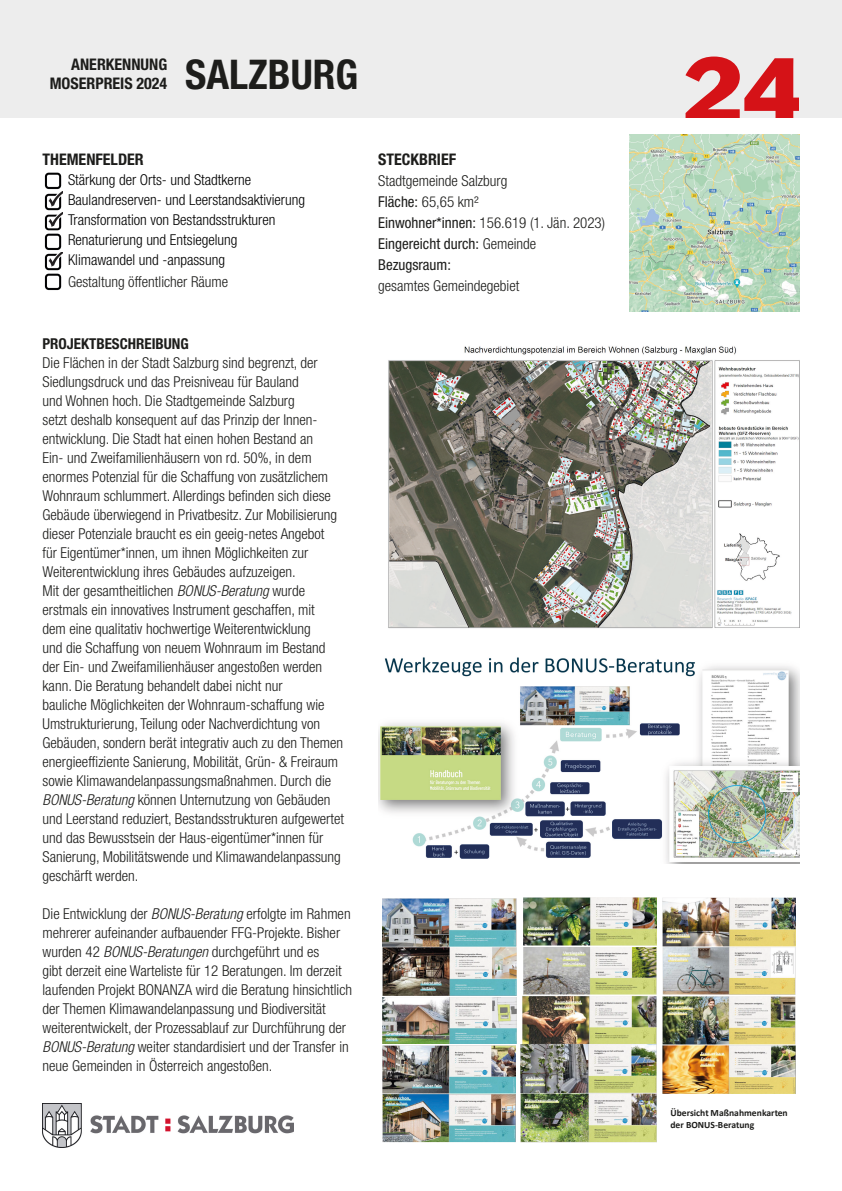
<style>
.page{position:relative;width:842px;height:1191px;background:#fff}
.page>*{position:absolute;margin:0;border:0;box-sizing:border-box;transform-origin:0 0}
.Number{font:800 95px "Franklin Gothic ATF";color:#d51217}
.t1{font:700 condensed 41px "Helvetica Neue LT Std";color:#1d1d1b}
.t2{font:700 condensed 16px "Helvetica Neue LT Std";color:#1d1d1b}
.t3{font:300 condensed 15px/19px "Helvetica Neue LT Std";color:#1d1d1b}
.t4{font:300 condensed 15px "Helvetica Neue LT Std";color:#000}
.t5{font:condensed 15px "Helvetica Neue LT Std";color:#1d1d1b}
.t6{font:700 condensed 15px "Helvetica Neue LT Std";color:#1d1d1b}
.t7{font:700 9.6px/11.5px "Calibri";color:#1d1d1b}
.s1{font-style:italic}
.s2{font-weight:400}
.s3{font-weight:300}
</style>
<div class="page">
<div style="left:0;top:0;width:842px;height:118px;background:#ededed"></div>
<img style="left:388px;top:346px;width:411px;height:283px">
<img style="left:378px;top:657px;width:421px;height:206px">
<img style="left:44px;top:172px;width:18px;height:119px">
<img style="left:524px;top:897px;width:133px;height:48px">
<img style="left:523px;top:947px;width:134px;height:96px">
<img style="left:521px;top:1045px;width:136px;height:97px">
<img style="left:662px;top:898px;width:134px;height:96px">
<img style="left:382px;top:898px;width:134px;height:48px">
<img style="left:382px;top:948px;width:134px;height:47px">
<img style="left:382px;top:997px;width:134px;height:46px">
<img style="left:382px;top:1045px;width:134px;height:97px">
<img style="left:662px;top:996px;width:134px;height:97px">
<img style="left:43px;top:1103px;width:250px;height:44px">
<img style="left:630px;top:135px;width:169px;height:177px">
<p class="t2" style="left:71px;top:55px;width:98px">ANERKENNUNG</p>
<p class="t2" style="left:50px;top:74px;width:119px">MOSERPREIS 2024</p>
<p class="t1" style="left:185px;top:49px;width:175px">SALZBURG</p>
<p class="t2" style="left:43px;top:149px;width:103px">THEMENFELDER</p>
<p class="t4" style="left:68px;top:171px;width:185px">Stärkung der Orts- und Stadtkerne</p>
<p class="t4" style="left:68px;top:191px;width:239px">Baulandreserven- und Leerstandsaktivierung</p>
<p class="t4" style="left:68px;top:211px;width:209px">Transformation von Bestandsstrukturen</p>
<p class="t4" style="left:68px;top:231px;width:171px">Renaturierung und Entsiegelung</p>
<p class="t4" style="left:68px;top:251px;width:159px">Klimawandel und -anpassung</p>
<p class="t3" style="left:68px;top:272px;width:162px">Gestaltung öffentlicher Räume</p>
<p class="t6" style="left:43px;top:334px;width:148px">PROJEKTBESCHREIBUNG</p>
<p class="t3" style="left:43px;top:353px;width:296px">Die Flächen in der Stadt Salzburg sind begrenzt, der Siedlungsdruck und das Preisniveau für Bauland<br>und Wohnen hoch. Die Stadtgemeinde Salzburg<br>setzt deshalb konsequent auf das Prinzip der Innen&shy;entwicklung. Die Stadt hat einen hohen Bestand an Ein- und Zweifamilienhäusern von rd. 50%, in dem enormes Potenzial für die Schaffung von zusätzlichem Wohnraum schlummert. Allerdings befinden sich diese Gebäude überwiegend in Privatbesitz. Zur Mobilisierung dieser Potenziale braucht es ein geeig-netes Angebot für Eigentümer*innen, um ihnen Möglichkeiten zur Weiterentwicklung ihres Gebäudes aufzuzeigen.</p>
<p class="t3" style="left:43px;top:581px;width:303px">Mit der gesamtheitlichen <span class="s1">BONUS-Beratung</span> wurde erstmals ein innovatives Instrument geschaffen, mit<br>dem eine qualitativ hochwertige Weiterentwicklung<br>und die Schaffung von neuem Wohnraum im Bestand der Ein- und Zweifamilienhäuser angestoßen werden kann. Die Beratung behandelt dabei nicht nur<br>bauliche Möglichkeiten der Wohnraum-schaffung wie Umstrukturierung, Teilung oder Nachverdichtung von Gebäuden, sondern berät integrativ auch zu den Themen energieeffiziente Sanierung, Mobilität, Grün- &amp; Freiraum sowie Klimawandelanpassungsmaßnahmen. Durch die <span class="s1">BONUS-Beratung</span> können Unternutzung von Gebäuden und Leerstand reduziert, Bestandsstrukturen aufgewertet und das Bewusstsein der Haus-eigentümer*innen für Sanierung, Mobilitätswende und Klimawandelanpassung geschärft werden.</p>
<p class="t3" style="left:43px;top:904px;width:311px">Die Entwicklung der <span class="s1">BONUS-Beratung</span> erfolgte im Rahmen mehrerer aufeinander aufbauender FFG-Projekte. Bisher wurden 42 <span class="s1">BONUS-Beratungen</span> durchgeführt und es<br>gibt derzeit eine Warteliste für 12 Beratungen. Im derzeit laufenden Projekt BONANZA wird die Beratung hinsichtlich der Themen Klimawandelanpassung und Biodiversität weiterentwickelt, der Prozessablauf zur Durchführung der <span class="s1">BONUS-Beratung</span> weiter standardisiert und der Transfer in neue Gemeinden in Österreich angestoßen.</p>
<p class="t2" style="left:378px;top:149px;width:79px">STECKBRIEF</p>
<p class="t3" style="left:378px;top:171px;width:131px">Stadtgemeinde Salzburg</p>
<p class="t3" style="left:378px;top:192px;width:102px"><span class="s2">Fläche:</span> 65,65 km²</p>
<p class="t3" style="left:378px;top:213px;width:228px"><span class="s2">Einwohner*innen:</span> 156.619 (1. Jän. 2023)</p>
<p class="t5" style="left:378px;top:235px;width:159px">Eingereicht durch: <span class="s3">Gemeinde</span></p>
<p class="t3" style="left:378px;top:254px;width:143px;line-height:21px"><span class="s2">Bezugsraum:<br></span>gesamtes Gemeindegebiet</p>
<p class="Number" style="left:682px;top:27px;width:125px">24</p>
<p class="t7" style="left:670px;top:1107px;width:119px">Übersicht Maßnahmenkarten der BONUS-Beratung</p>
</div>
